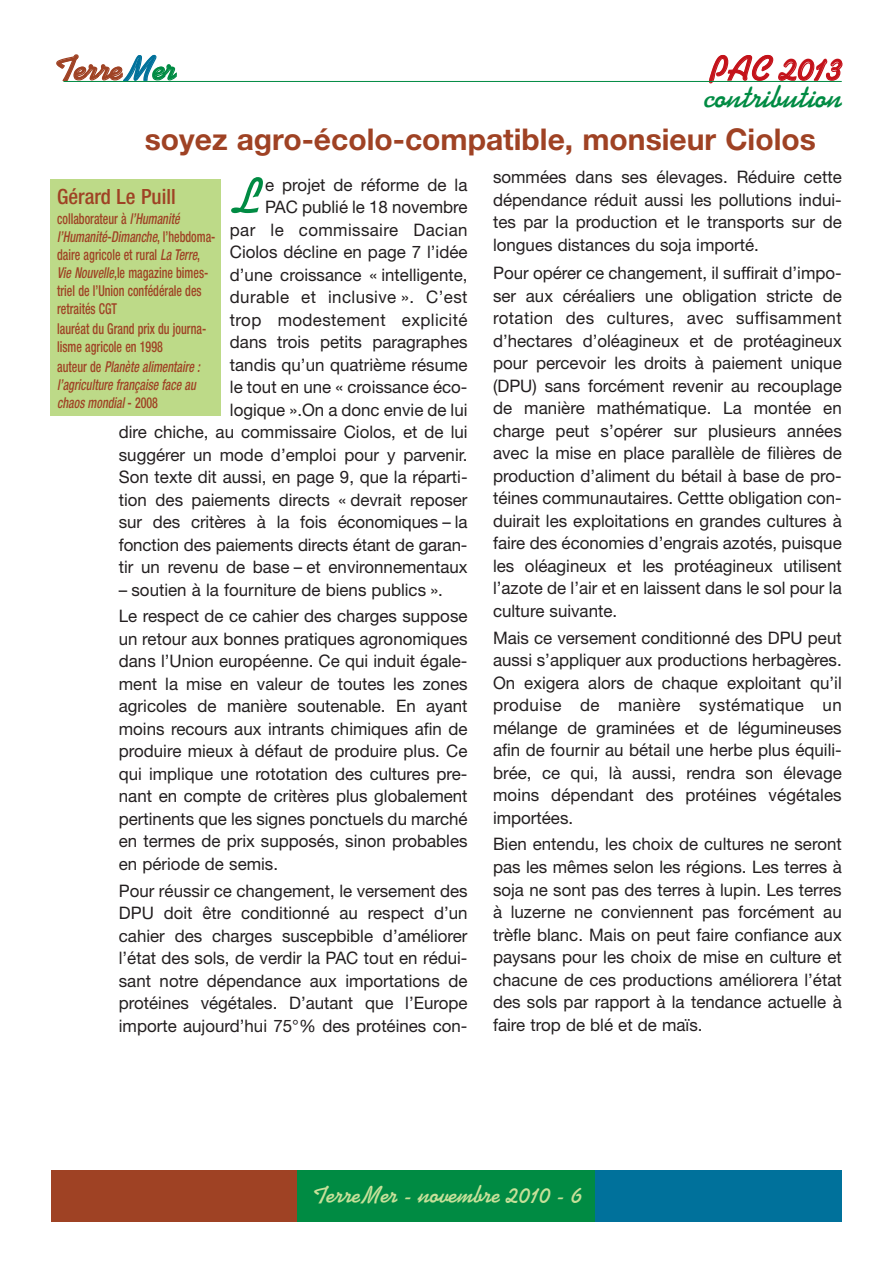
<style>
.page{position:relative;width:893px;height:1263px;background:#fff}
.page>*{position:absolute;margin:0;border:0;box-sizing:border-box;transform-origin:0 0}
.t1{font:700 56.7px "Swing";color:#008b43;scale:.9 1}
.t2{font:700 39px "Swing";letter-spacing:-.005em;color:#9f4224}
.t3{font:700 39px "Swing";letter-spacing:-.005em;color:#c4121a}
.t4{font:700 34.5px "Swing";color:#008b43}
.t5{font:700 30px "Helvetica Neue";color:#9f4224}
.t6{font:700 27px "Swing";color:#c7e09a}
.t7{font:500 condensed 21px "Helvetica Neue";color:#9f4224}
.t8{font:17.25px/22.5px "Helvetica Neue";color:#231f20;text-align:justify}
.t9{font:500 condensed 15px/18px "Helvetica Neue";color:#9f4224;scale:.8 1}
.t10{font:italic 500 condensed 15px/18px "Helvetica Neue";color:#9f4224;scale:.8 1}
.s1{color:#00719b}
.s2{color:#008b43}
.s3{font-style:italic}
.s4{font-style:normal}
</style>
<div class="page">
<div style="left:51px;top:1170px;width:263px;height:51px;background:#9f4224"></div>
<div style="left:578px;top:1170px;width:264px;height:51px;background:#00719b"></div>
<div style="left:297px;top:1170px;width:298px;height:51px;background:#008b43"></div>
<hr style="left:64px;top:81px;width:778px;height:1px;background:#008b43">
<div style="left:51px;top:179px;width:170px;height:236px;background:#bdda88"></div>
<h2 class="t2" style="left:51px;top:51px;width:126px">Terre<span class="s1">M</span><span class="s2">er</span></h2>
<h2 class="t3" style="left:708px;top:51px;width:134px">PAC 2013</h2>
<h3 class="t4" style="left:704px;top:82px;width:139px">contribution</h3>
<h3 class="t5" style="left:145px;top:128px;width:672px">soyez agro-écolo-compatible, monsieur Ciolos</h3>
<h1 class="t1" style="left:230px;top:171px;width:36px">L</h1>
<p class="t8" style="left:119px;top:175px;width:350px;text-align:right">e projet de réforme de la<br>PAC publié le 18 novembre<br>par le commissaire Dacian<br>Ciolos décline en page 7 l’idée<br>d’une croissance « intelligente,<br>durable et inclusive ». C’est<br>trop modestement explicité<br>dans trois petits paragraphes<br>tandis qu’un quatrième résume<br>le tout en une « croissance éco-<br>logique ».On a donc envie de lui<br>dire chiche, au commissaire Ciolos, et de lui suggérer un mode d’emploi pour y parvenir.<br>Son texte dit aussi, en page 9, que la réparti&shy;tion des paiements directs « devrait reposer sur des critères à la fois économiques – la fonction des paiements directs étant de garan&shy;tir un revenu de base – et environnementaux</p>
<p class="t8" style="left:119px;top:578px;width:350px;line-height:26.7px">– soutien à la fourniture de biens publics ».<br>Le respect de ce cahier des charges suppose</p>
<p class="t8" style="left:119px;top:629px;width:350px">un retour aux bonnes pratiques agronomiques dans l’Union européenne. Ce qui induit égale&shy;ment la mise en valeur de toutes les zones agricoles de manière soutenable. En ayant moins recours aux intrants chimiques afin de produire mieux à défaut de produire plus. Ce qui implique une rototation des cultures pre&shy;nant en compte de critères plus globalement pertinents que les signes ponctuels du marché en termes de prix supposés, sinon probables en période de semis.</p>
<p class="t8" style="left:119px;top:881px;width:350px">Pour réussir ce changement, le versement des DPU doit être conditionné au respect d’un cahier des charges suscepbible d’améliorer l’état des sols, de verdir la PAC tout en rédui&shy;sant notre dépendance aux importations de protéines végétales. D’autant que l’Europe importe aujourd’hui 75°% des protéines con-</p>
<p class="t7" style="left:57px;top:189px;width:120px">Gérard Le Puill</p>
<p class="t9" style="left:57px;top:211px;width:199px">collaborateur à <span class="s3">l’Humanité l’Humanité-Dimanche</span>, l ’ h e b d o m a - daire agricole et rural <span class="s3">La Terre</span>,<br><span class="s3">Vie Nouvelle</span>,le magazine bimes&shy;triel de l’Union confédérale des retraités CGT</p>
<p class="t9" style="left:57px;top:321px;width:188px">lauréat du Grand prix du journa&shy;lisme agricole en 1998</p>
<p class="t10" style="left:57px;top:359px;width:183px"><span class="s4">a u t e u r d e</span> Planète alimentaire : l’agriculture française face au chaos mondial <span class="s4">- 2 0 0 8</span></p>
<p class="t8" style="left:493px;top:167px;width:350px">sommées dans ses élevages. Réduire cette dépendance réduit aussi les pollutions indui&shy;tes par la production et le transports sur de longues distances du soja importé.</p>
<p class="t8" style="left:493px;top:264px;width:350px">Pour opérer ce changement, il suffirait d’impo&shy;ser aux céréaliers une obligation stricte de rotation des cultures, avec suffisamment d’hectares d’oléagineux et de protéagineux pour percevoir les droits à paiement unique (DPU) sans forcément revenir au recouplage de manière mathématique. La montée en charge peut s’opérer sur plusieurs années avec la mise en place parallèle de filières de production d’aliment du bétail à base de pro&shy;téines communautaires. Cettte obligation con&shy;duirait les exploitations en grandes cultures à faire des économies d’engrais azotés, puisque les oléagineux et les protéagineux utilisent l’azote de l’air et en laissent dans le sol pour la culture suivante.</p>
<p class="t8" style="left:493px;top:628px;width:350px">Mais ce versement conditionné des DPU peut aussi s’appliquer aux productions herbagères.<br>On exigera alors de chaque exploitant qu’il produise de manière systématique un mélange de graminées et de légumineuses afin de fournir au bétail une herbe plus équili&shy;brée, ce qui, là aussi, rendra son élevage moins dépendant des protéines végétales importées.</p>
<p class="t8" style="left:493px;top:835px;width:350px">Bien entendu, les choix de cultures ne seront pas les mêmes selon les régions. Les terres à soja ne sont pas des terres à lupin. Les terres à luzerne ne conviennent pas forcément au trèfle blanc. Mais on peut faire confiance aux paysans pour les choix de mise en culture et chacune de ces productions améliorera l’état des sols par rapport à la tendance actuelle à faire trop de blé et de maïs.</p>
<h3 class="t6" style="left:310px;top:1183px;width:273px">TerreMer - novembre 2010 - 6</h3>
</div>
